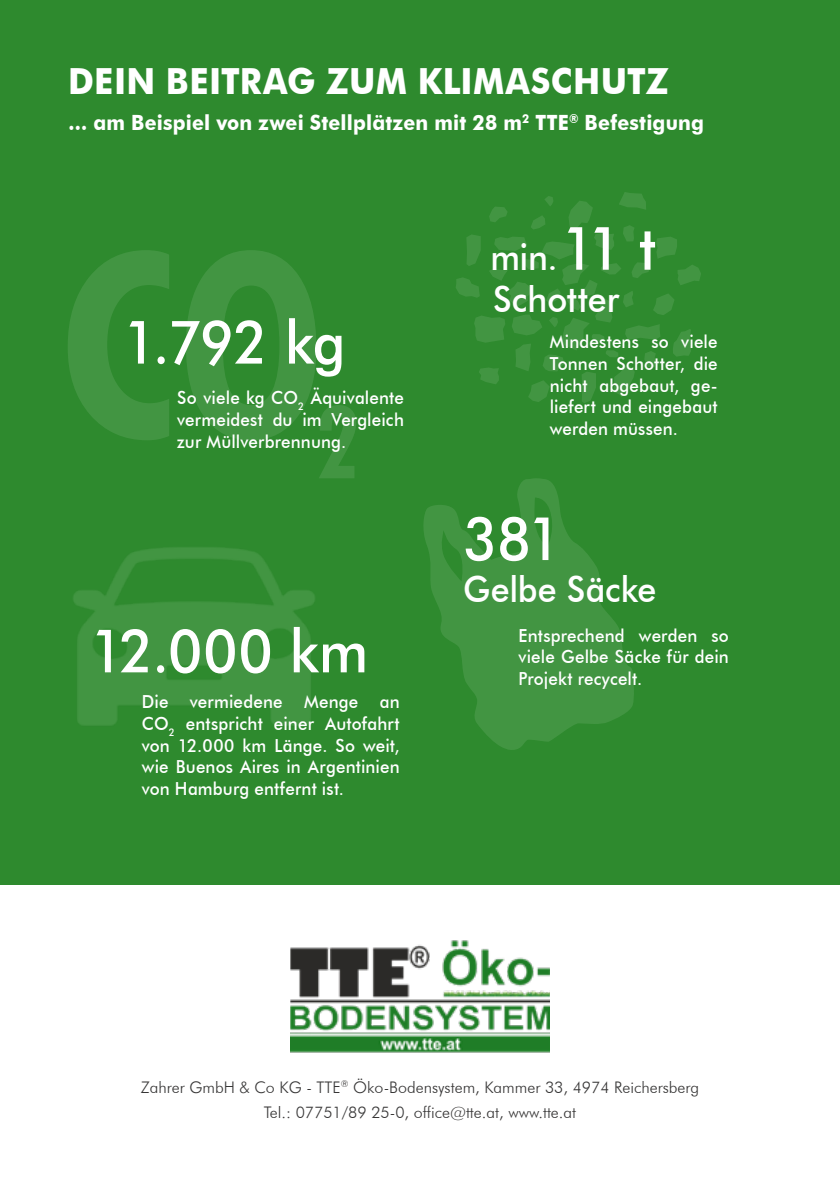
<style>
.page{position:relative;width:840px;height:1191px;background:#fff}
.page>*{position:absolute;margin:0;border:0;box-sizing:border-box;transform-origin:0 0}
.t1{font:500 60px "Futura BT";letter-spacing:-.015em;color:#fff;scale:.94 1}
.t2{font:700 36px "Futura BT";letter-spacing:.01em;color:#fff;scale:.94 1}
.t3{font:500 36px "Futura BT";letter-spacing:-.005em;color:#fff;scale:.94 1}
.t4{font:700 21px "Futura BT";letter-spacing:.01em;color:#fff;scale:.93 1}
.t5{font:500 18px/21.6px "Futura BT";letter-spacing:.01em;color:#fff;text-align:justify;scale:.94 1}
.t6{font:300 16px/24.8px "Futura BT";color:#373636;text-align:center}
</style>
<div class="page">
<div style="left:0;top:0;width:839px;height:884px;background:#2e8a2e"></div>
<img style="left:73px;top:547px;width:242px;height:179px">
<svg style="left:68px;top:250px;width:101px;height:190px"></svg>
<svg style="left:186px;top:250px;width:170px;height:228px"></svg>
<svg style="left:423px;top:478px;width:211px;height:272px;fill:#429542"></svg>
<svg style="left:456px;top:192px;width:244px;height:211px"></svg>
<img style="left:290px;top:940px;width:259px;height:113px">
<h2 class="t2" style="left:68px;top:59px;width:640px">DEIN BEITRAG ZUM KLIMASCHUTZ</h2>
<p class="t4" style="left:68px;top:110px;width:684px">... am Beispiel von zwei Stellplätzen mit 28 m<sup>2</sup> TTE<sup>®</sup> Befestigung</p>
<h1 class="t1" style="left:123px;top:306px;width:238px">1.792 kg</h1>
<p class="t5" style="left:177px;top:387px;width:242px">So viele kg CO<sub>2</sub> Äquivalente vermeidest du im Vergleich zur Müllverbrennung.</p>
<h1 class="t1" style="left:90px;top:614px;width:297px">12.000 km</h1>
<p class="t5" style="left:142px;top:691px;width:276px">Die vermiedene Menge an CO<sub>2</sub> entspricht einer Autofahrt von 12.000 km Länge. So weit, wie Buenos Aires in Argentinien von Hamburg entfernt ist.</p>
<h1 class="t1" style="left:561px;top:212px;width:102px">11 t</h1>
<h2 class="t3" style="left:493px;top:277px;width:135px">Schotter</h2>
<h2 class="t3" style="left:490px;top:235px;width:73px">min.</h2>
<p class="t5" style="left:549px;top:331px;width:180px">Mindestens so viele Tonnen Schotter, die nicht abgebaut, ge&shy;liefert und eingebaut werden müssen.</p>
<h1 class="t1" style="left:463px;top:502px;width:106px">381</h1>
<h2 class="t3" style="left:463px;top:567px;width:207px">Gelbe Säcke</h2>
<p class="t5" style="left:518px;top:624px;width:225px">Entsprechend werden so viele Gelbe Säcke für dein Projekt recycelt.</p>
<p class="t6" style="left:141px;top:1074px;width:559px">Zahrer GmbH &amp; Co KG - TTE<sup>®</sup> Öko-Bodensystem, Kammer 33, 4974 Reichersberg<br>Tel.: 07751/89 25-0, office@tte.at, www.tte.at</p>
</div>
